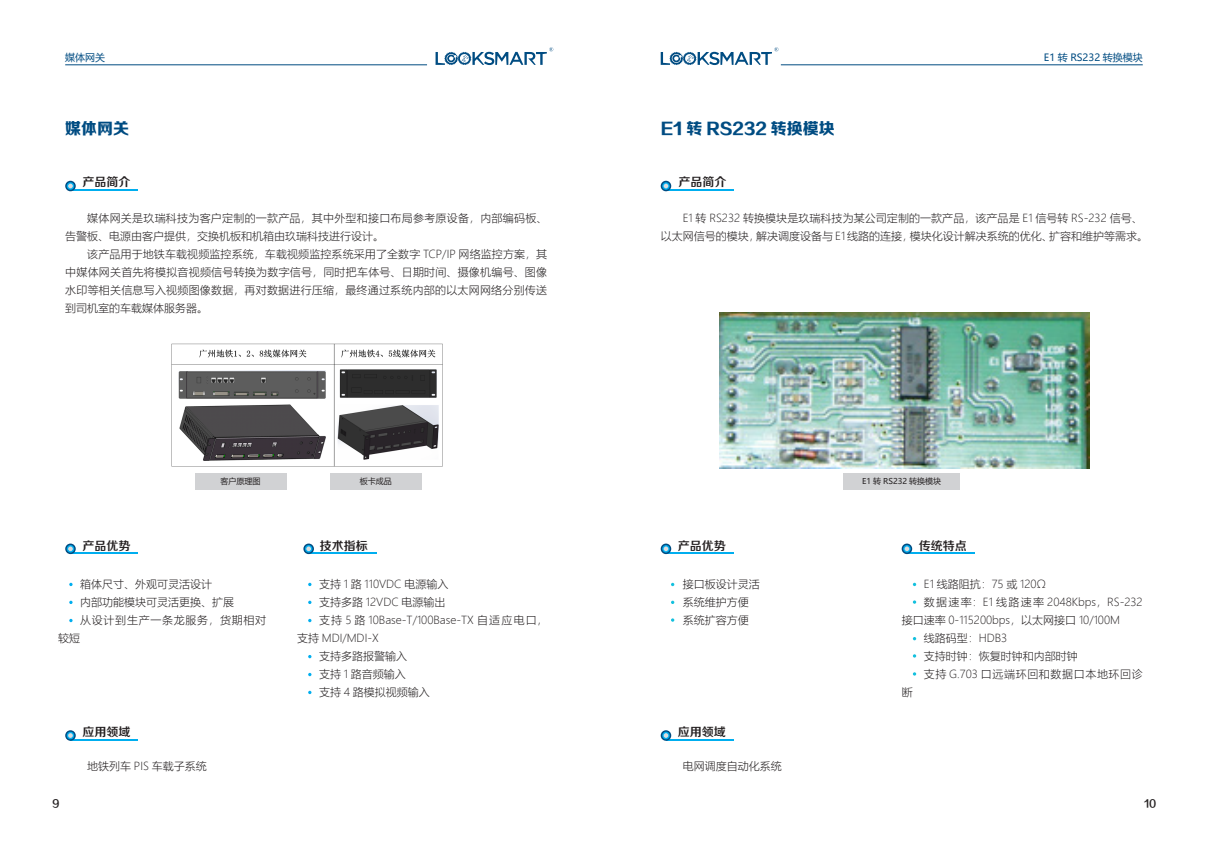
<style>
.page{position:relative;width:1208px;height:859px;background:#fff}
.page>*{position:absolute;margin:0;border:0;box-sizing:border-box;transform-origin:0 0}
.t1{font:16px "FZZDHJW GB1 0";color:#004c82}
.t2{font:12px "FZZZHONGJW GB1 0";color:#231f20}
.t3{font:300 11px/18px "Microsoft Ya Hei";color:#231f20}
.t4{font:300 11px/18px "Microsoft Ya Hei";letter-spacing:.02em;color:#231f20}
.t5{font:300 11px "Microsoft Ya Hei";letter-spacing:.055em;color:#231f20}
.t6{font:300 11px "Microsoft Ya Hei";letter-spacing:.065em;color:#231f20}
.t7{font:10px "Microsoft Ya Hei";color:#004c82}
.t8{font:10px "FZZZHONGJW GB1 0";color:#231f20}
.t9{font:8px "Microsoft Ya Hei";color:#231f20}
</style>
<div class="page">
<hr style="left:70px;top:552px;width:68px;height:2px;background:#00aeef">
<div style="left:65px;top:544px;width:11px;height:10px;border:2px solid #004c82;border-radius:50%"></div>
<svg style="left:68px;top:546px;width:5px;height:5px"></svg>
<hr style="left:666px;top:552px;width:67px;height:2px;background:#00aeef">
<div style="left:660px;top:544px;width:11px;height:10px;border:2px solid #004c82;border-radius:50%"></div>
<svg style="left:663px;top:546px;width:5px;height:5px"></svg>
<hr style="left:907px;top:552px;width:67px;height:2px;background:#00aeef">
<div style="left:901px;top:544px;width:11px;height:10px;border:2px solid #004c82;border-radius:50%"></div>
<svg style="left:904px;top:546px;width:5px;height:5px"></svg>
<hr style="left:309px;top:552px;width:67px;height:2px;background:#00aeef">
<div style="left:303px;top:544px;width:11px;height:10px;border:2px solid #004c82;border-radius:50%"></div>
<svg style="left:306px;top:546px;width:5px;height:5px"></svg>
<svg style="left:435px;top:47px;width:118px;height:18px"></svg>
<svg style="left:660px;top:47px;width:118px;height:18px"></svg>
<hr style="left:70px;top:739px;width:68px;height:2px;background:#00aeef">
<div style="left:65px;top:730px;width:11px;height:11px;border:2px solid #004c82;border-radius:50%"></div>
<svg style="left:68px;top:733px;width:5px;height:5px"></svg>
<hr style="left:666px;top:739px;width:67px;height:2px;background:#00aeef">
<div style="left:660px;top:730px;width:11px;height:11px;border:2px solid #004c82;border-radius:50%"></div>
<svg style="left:663px;top:733px;width:5px;height:5px"></svg>
<svg style="left:69px;top:583px;width:4px;height:3px"></svg>
<svg style="left:69px;top:601px;width:4px;height:3px"></svg>
<svg style="left:69px;top:619px;width:4px;height:3px"></svg>
<svg style="left:913px;top:672px;width:3px;height:4px"></svg>
<svg style="left:913px;top:654px;width:3px;height:4px"></svg>
<svg style="left:913px;top:600px;width:3px;height:4px"></svg>
<div style="left:843px;top:473px;width:117px;height:16px;background:#d1d2d4"></div>
<svg style="left:671px;top:618px;width:3px;height:4px"></svg>
<hr style="left:65px;top:65px;width:362px;height:1px;background:#004c82">
<hr style="left:781px;top:65px;width:361px;height:1px;background:#004c82">
<div style="left:330px;top:473px;width:92px;height:16px;background:#d1d2d4"></div>
<div style="left:195px;top:473px;width:91px;height:16px;background:#d1d2d4"></div>
<img style="left:171px;top:343px;width:272px;height:124px">
<img style="left:719px;top:313px;width:370px;height:155px">
<hr style="left:70px;top:190px;width:68px;height:1px;background:#00aeef">
<div style="left:65px;top:181px;width:11px;height:10px;border:2px solid #004c82;border-radius:50%"></div>
<svg style="left:68px;top:184px;width:5px;height:4px"></svg>
<hr style="left:666px;top:190px;width:67px;height:1px;background:#00aeef">
<div style="left:660px;top:181px;width:11px;height:10px;border:2px solid #004c82;border-radius:50%"></div>
<svg style="left:663px;top:184px;width:5px;height:4px"></svg>
<p class="t7" style="left:65px;top:51px;width:41px">媒体网关</p>
<p class="t7" style="left:1044px;top:51px;width:100px">E1 转 RS232 转换模块</p>
<p class="t1" style="left:65px;top:120px;width:66px">媒体网关</p>
<p class="t1" style="left:660px;top:120px;width:176px">E1 转 RS232 转换模块</p>
<p class="t2" style="left:82px;top:176px;width:49px">产品简介</p>
<p class="t2" style="left:678px;top:176px;width:49px">产品简介</p>
<p class="t4" style="left:65px;top:208px;width:483px;text-indent:22px">媒体网关是玖瑞科技为客户定制的一款产品，其中外型和接口布局参考原设备，内部编码板、告警板、电源由客户提供，交换机板和机箱由玖瑞科技进行设计。</p>
<p class="t3" style="left:65px;top:244px;width:483px;text-align:justify;text-indent:22px">该产品用于地铁车载视频监控系统，车载视频监控系统采用了全数字 TCP/IP 网络监控方案，其中媒体网关首先将模拟音视频信号转换为数字信号，同时把车体号、日期时间、摄像机编号、图像水印等相关信息写入视频图像数据，再对数据进行压缩，最终通过系统内部的以太网网络分别传送到司机室的车载媒体服务器。</p>
<p class="t9" style="left:221px;top:476px;width:41px">客户原理图</p>
<p class="t9" style="left:360px;top:476px;width:33px">板卡成品</p>
<p class="t3" style="left:660px;top:208px;width:489px;text-indent:22px">E1 转 RS232 转换模块是玖瑞科技为某公司定制的一款产品，该产品是 E1 信号转 RS-232 信号、以太网信号的模块，解决调度设备与 E1 线路的连接，模块化设计解决系统的优化、扩容和维护等需求。</p>
<p class="t9" style="left:862px;top:476px;width:81px">E1 转 RS232 转换模块</p>
<p class="t2" style="left:82px;top:539px;width:49px">产品优势</p>
<p class="t2" style="left:320px;top:539px;width:49px">技术指标</p>
<p class="t2" style="left:678px;top:539px;width:49px">产品优势</p>
<p class="t2" style="left:919px;top:539px;width:49px">传统特点</p>
<p class="t3" style="left:80px;top:575px;width:133px">箱体尺寸、外观可灵活设计</p>
<p class="t3" style="left:80px;top:593px;width:155px">内部功能模块可灵活更换、扩展</p>
<p class="t6" style="left:80px;top:613px;width:188px">从设计到生产一条龙服务，货期相对</p>
<p class="t3" style="left:58px;top:629px;width:23px">较短</p>
<p class="t3" style="left:319px;top:575px;width:131px">支持 1 路 110VDC 电源输入</p>
<p class="t3" style="left:319px;top:593px;width:128px">支持多路 12VDC 电源输出</p>
<p class="t3" style="left:297px;top:611px;width:252px;text-indent:22px">支持 5 路 10Base-T/100Base-TX 自适应电口，支持 MDI/MDI-X</p>
<p class="t3" style="left:319px;top:647px;width:89px">支持多路报警输入</p>
<p class="t3" style="left:319px;top:665px;width:88px">支持 1 路音频输入</p>
<p class="t3" style="left:319px;top:683px;width:112px">支持 4 路模拟视频输入</p>
<p class="t3" style="left:682px;top:575px;width:78px">接口板设计灵活</p>
<p class="t3" style="left:682px;top:593px;width:67px">系统维护方便</p>
<p class="t3" style="left:682px;top:611px;width:67px">系统扩容方便</p>
<p class="t2" style="left:82px;top:725px;width:49px">应用领域</p>
<p class="t2" style="left:678px;top:725px;width:49px">应用领域</p>
<p class="t3" style="left:87px;top:757px;width:121px">地铁列车 PIS 车载子系统</p>
<p class="t3" style="left:682px;top:757px;width:100px">电网调度自动化系统</p>
<p class="t3" style="left:923px;top:575px;width:123px">E1 线路阻抗：75 或 120Ω</p>
<p class="t3" style="left:901px;top:593px;width:242px;text-indent:22px">数据速率：E1 线路速率 2048Kbps，RS-232接口速率 0-115200bps，以太网接口 10/100M</p>
<p class="t3" style="left:923px;top:629px;width:85px">线路码型：HDB3</p>
<p class="t3" style="left:923px;top:647px;width:156px">支持时钟：恢复时钟和内部时钟</p>
<p class="t5" style="left:923px;top:667px;width:221px">支持 G.703 口远端环回和数据口本地环回诊</p>
<p class="t3" style="left:901px;top:683px;width:12px">断</p>
<p class="t8" style="left:53px;top:798px;width:8px">9</p>
<p class="t8" style="left:1144px;top:798px;width:14px">10</p>
</div>
